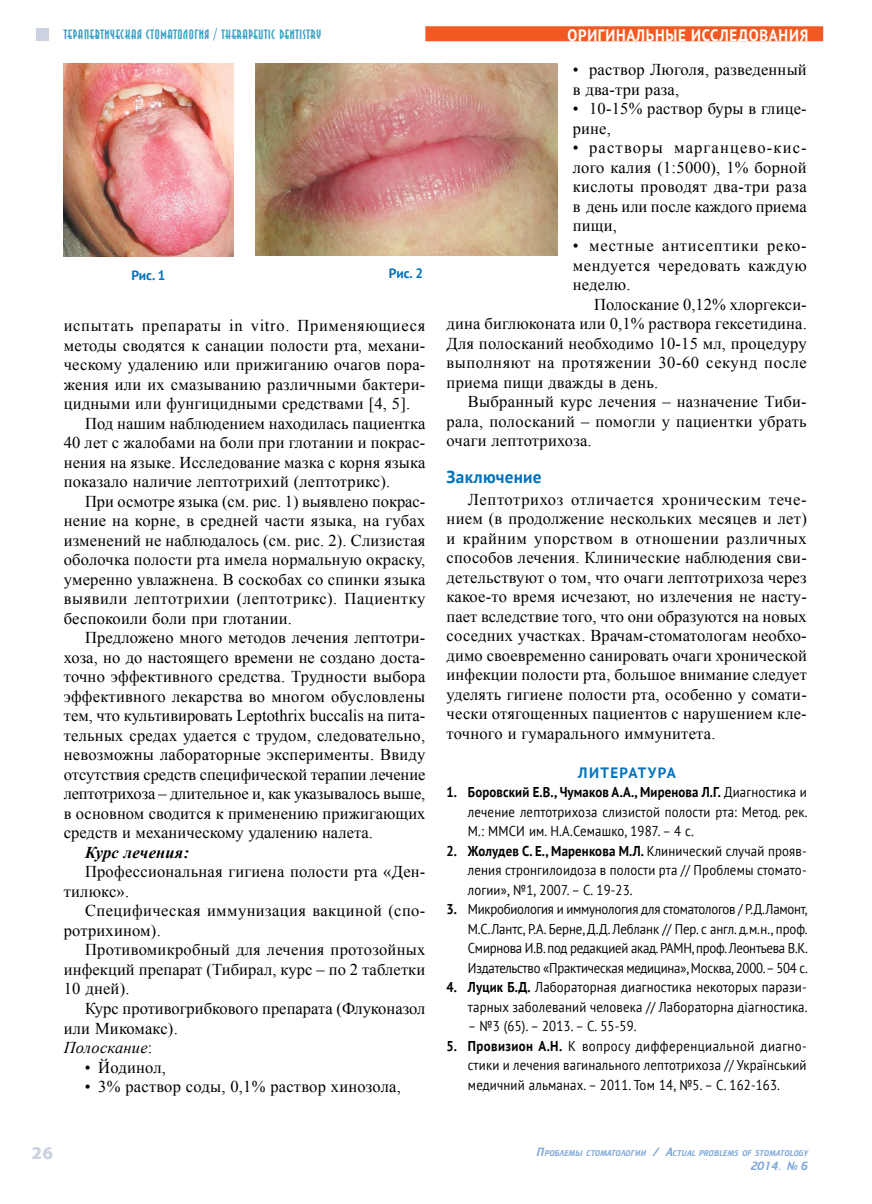
<style>
.page{position:relative;width:872px;height:1204px;background:#fff}
.page>*{position:absolute;margin:0;border:0;box-sizing:border-box;transform-origin:0 0}
.t1{font:700 18px "Myriad Pro";color:#ccd3e0}
.t2{font:700 17.25px "PT Sans";letter-spacing:.015em;color:#0072bc}
.t3{font:16.5px/19.5px "Times New Roman";letter-spacing:.01em;color:#000;text-align:justify}
.t4{font:16.5px "Times New Roman";letter-spacing:-.01em;color:#000}
.t5{font:16.5px "Times New Roman";letter-spacing:.035em;color:#000}
.t6{font:16.5px "Times New Roman";letter-spacing:.04em;color:#000}
.t7{font:700 16.5px "PT Sans";letter-spacing:.05em;color:#fff;scale:.9 1}
.t8{font:italic 700 16.5px "Times New Roman";letter-spacing:.01em;color:#000}
.t9{font:700 15px "PT Sans";letter-spacing:.105em;color:#0072bc}
.t10{font:14.25px/19.5px "PT Sans";letter-spacing:.015em;color:#000;text-align:justify;scale:.9 1}
.t11{font:700 13.5px "Anna C";letter-spacing:.05em;color:#37a1c5}
.t12{font:700 13.5px "PT Sans";letter-spacing:-.01em;color:#0072bc}
.t13{font:12px "Cricket";color:#7da7d8}
.t14{font:8.4px "Cricket";letter-spacing:.005em;color:#7da7d8}
.s1{font-style:italic}
.s2{font-weight:700}
.s3{font-size:12px}
</style>
<div class="page">
<div style="left:425px;top:26px;width:398px;height:15px;background:#f15a22"></div>
<div style="left:36px;top:28px;width:13px;height:12px;background:#ccd3e0"></div>
<img style="left:64px;top:64px;width:170px;height:192px">
<img style="left:255px;top:64px;width:303px;height:192px">
<p class="t11" style="left:64px;top:27px;width:259px">ТЕРАПЕВТИЧЕСКАЯ СТОМАТОЛОГИЯ / THERAPEUTIC DENTISTRY</p>
<p class="t12" style="left:131px;top:266px;width:36px">Рис. 1</p>
<p class="t12" style="left:389px;top:265px;width:36px">Рис. 2</p>
<p class="t6" style="left:64px;top:314px;width:363px">испытать препараты in vitro. Применяющиеся</p>
<p class="t3" style="left:64px;top:335px;width:363px">методы сводятся к санации полости рта, механи-</p>
<p class="t3" style="left:64px;top:354px;width:363px">ческому удалению или прижиганию очагов пора-</p>
<p class="t3" style="left:64px;top:374px;width:363px">жения или их смазыванию различными бактери-</p>
<p class="t3" style="left:64px;top:393px;width:348px">цидными или фунгицидными средствами [4, 5].</p>
<p class="t3" style="left:85px;top:413px;width:342px">Под нашим наблюдением находилась пациентка</p>
<p class="t3" style="left:64px;top:432px;width:363px">40 лет с жалобами на боли при глотании и покрас-</p>
<p class="t3" style="left:64px;top:452px;width:363px">нения на языке. Исследование мазка с корня языка</p>
<p class="t3" style="left:64px;top:471px;width:328px">показало наличие лептотрихий (лептотрикс).</p>
<p class="t3" style="left:85px;top:491px;width:342px">При осмотре языка (см. рис. 1) выявлено покрас-</p>
<p class="t3" style="left:64px;top:510px;width:363px">нение на корне, в средней части языка, на губах</p>
<p class="t3" style="left:64px;top:530px;width:363px">изменений не наблюдалось (см. рис. 2). Слизистая</p>
<p class="t3" style="left:64px;top:549px;width:363px">оболочка полости рта имела нормальную окраску,</p>
<p class="t3" style="left:64px;top:569px;width:363px">умеренно увлажнена. В соскобах со спинки языка</p>
<p class="t5" style="left:64px;top:587px;width:363px">выявили лептотрихии (лептотрикс). Пациентку</p>
<p class="t3" style="left:64px;top:608px;width:230px">беспокоили боли при глотании.</p>
<p class="t3" style="left:85px;top:627px;width:342px">Предложено много методов лечения лептотри-</p>
<p class="t3" style="left:64px;top:647px;width:363px">хоза, но до настоящего времени не создано доста-</p>
<p class="t3" style="left:64px;top:666px;width:363px">точно эффективного средства. Трудности выбора</p>
<p class="t3" style="left:64px;top:686px;width:363px">эффективного лекарства во многом обусловлены</p>
<p class="t3" style="left:64px;top:705px;width:363px">тем, что культивировать Leptothrix buccalis на пита-</p>
<p class="t3" style="left:64px;top:725px;width:363px">тельных средах удается с трудом, следовательно,</p>
<p class="t3" style="left:64px;top:744px;width:363px">невозможны лабораторные эксперименты. Ввиду</p>
<p class="t3" style="left:64px;top:764px;width:363px">отсутствия средств специфической терапии лечение</p>
<p class="t4" style="left:64px;top:782px;width:363px">лептотрихоза – длительное и, как указывалось выше,</p>
<p class="t3" style="left:64px;top:803px;width:363px">в основном сводится к применению прижигающих</p>
<p class="t3" style="left:64px;top:822px;width:311px">средств и механическому удалению налета.</p>
<p class="t8" style="left:85px;top:840px;width:106px">Курс лечения:</p>
<p class="t3" style="left:64px;top:861px;width:363px;text-indent:21px">Профессиональная гигиена полости рта «Ден&shy;тилюкс».</p>
<p class="t3" style="left:64px;top:900px;width:363px;text-indent:21px">Специфическая иммунизация вакциной (спо&shy;ротрихином).</p>
<p class="t3" style="left:64px;top:939px;width:363px;text-indent:21px">Противомикробный для лечения протозойных инфекций препарат (Тибирал, курс – по 2 таблетки 10 дней).</p>
<p class="t3" style="left:64px;top:998px;width:363px;text-align:left;text-indent:21px">Курс противогрибкового препарата (Флуконазол или Микомакс).<br><span class="s1">Полоскание</span>:</p>
<p class="t3" style="left:85px;top:1056px;width:83px">• Йодинол,</p>
<p class="t3" style="left:85px;top:1076px;width:317px">• 3% раствор соды, 0,1% раствор хинозола,</p>
<p class="t1" style="left:32px;top:1141px;width:22px">26</p>
<p class="t7" style="left:567px;top:24px;width:269px">ОРИГИНАЛЬНЫЕ ИССЛЕДОВАНИЯ</p>
<p class="t3" style="left:572px;top:60px;width:236px">• раствор Люголя, разведенный в два-три раза,</p>
<p class="t3" style="left:572px;top:99px;width:236px">• 10-15% раствор буры в глице&shy;рине,</p>
<p class="t3" style="left:572px;top:138px;width:236px">• растворы марганцево-кис&shy;лого калия (1:5000), 1% борной кислоты проводят два-три раза в день или после каждого приема пищи,</p>
<p class="t3" style="left:573px;top:235px;width:235px">• местные антисептики реко&shy;мендуется чередовать каждую неделю.</p>
<p class="t3" style="left:446px;top:294px;width:362px;text-indent:147px">Полоскание 0,12% хлоргекси&shy;дина биглюконата или 0,1% раствора гексетидина.<br>Для полосканий необходимо 10-15 мл, процедуру выполняют на протяжении 30-60 секунд после приема пищи дважды в день.</p>
<p class="t3" style="left:446px;top:391px;width:362px;text-indent:21px">Выбранный курс лечения – назначение Тиби&shy;рала, полосканий – помогли у пациентки убрать очаги лептотрихоза.</p>
<p class="t2" style="left:446px;top:466px;width:97px">Заключение</p>
<p class="t3" style="left:446px;top:489px;width:362px;text-indent:21px">Лептотрихоз отличается хроническим тече&shy;нием (в продолжение нескольких месяцев и лет) и крайним упорством в отношении различных способов лечения. Клинические наблюдения сви&shy;детельствуют о том, что очаги лептотрихоза через какое-то время исчезают, но излечения не насту&shy;пает вследствие того, что они образуются на новых соседних участках. Врачам-стоматологам необхо&shy;димо своевременно санировать очаги хронической инфекции полости рта, большое внимание следует уделять гигиене полости рта, особенно у сомати&shy;чески отягощенных пациентов с нарушением кле&shy;точного и гумарального иммунитета.</p>
<p class="t9" style="left:578px;top:762px;width:80px">Литература</p>
<p class="t10" style="left:468px;top:782px;width:379px;text-indent:-21px"><span class="s2">1. Боровский Е.В., Чумаков А.А., Миренова Л.Г.</span> Диагностика и лечение лептотрихоза слизистой полости рта: Метод. рек.<br>М.: ММСИ им. Н.А.Семашко, 1987. – 4 с.</p>
<p class="t10" style="left:468px;top:840px;width:378px;text-indent:-21px"><span class="s2">2. Жолудев С. Е., Маренкова М.Л.</span> Клинический случай прояв&shy;ления стронгилоидоза в полости рта // Проблемы стомато&shy;логии», №1, 2007. – С. 19-23.</p>
<p class="t10" style="left:468px;top:899px;width:379px;text-indent:-21px"><span class="s2">3.</span> Микробиология и иммунология для стоматологов / Р.Д.Ламонт, М.С.Лантс, Р.А. Берне, Д.Д. Лебланк // Пер. с англ. д.м.н., проф.<br>Смирнова И.В. под редакцией акад. РАМН, проф. Леонтьева В.К.<br>Издательство «Практическая медицина», Москва, 2000.– 504 с.</p>
<p class="t10" style="left:446px;top:977px;width:402px;text-align:right"><span class="s2">4. Луцик Б.Д.</span> Лабораторная диагностика некоторых парази&shy;тарных заболеваний человека // Лабораторна діагностика.</p>
<p class="t10" style="left:468px;top:1016px;width:189px">– №3 (65). – 2013. – С. 55-59.</p>
<p class="t10" style="left:468px;top:1035px;width:378px;text-indent:-21px"><span class="s2">5. Провизион А.Н.</span> К вопросу дифференциальной диагно&shy;стики и лечения вагинального лептотрихоза // Український медичний альманах. – 2011. Том 14, №5. – С. 162-163.</p>
<p class="t14" style="left:537px;top:1148px;width:273px"><span class="s3">П</span>РОБЛЕМЫ СТОМАТОЛОГИИ <span class="s3">/ A</span>CTUAL PROBLEMS OF STOMATOLOGY</p>
<p class="t13" style="left:750px;top:1159px;width:59px">2014. № 6</p>
</div>
